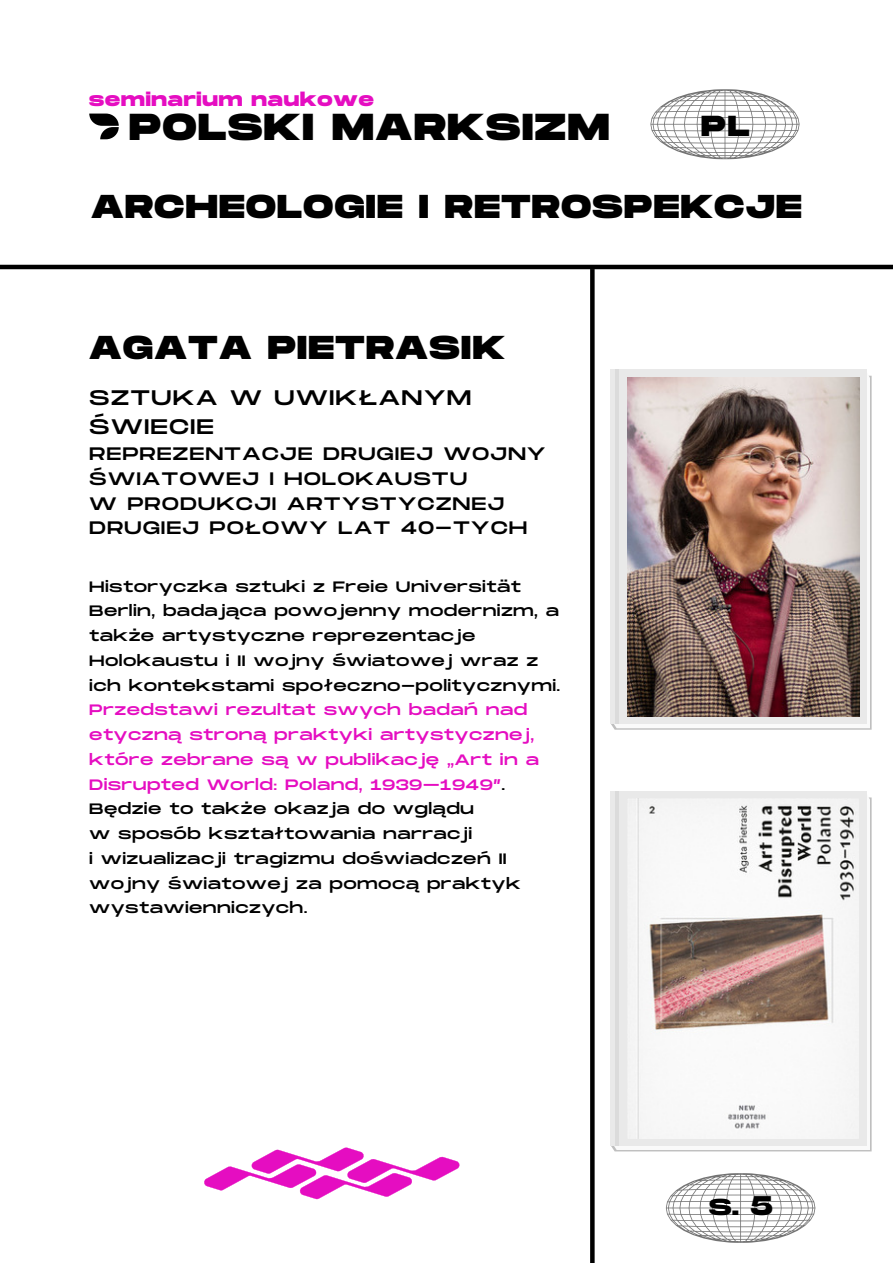
<style>
.page{position:relative;width:893px;height:1264px;background:#fff}
.page>*{position:absolute;margin:0;border:0;box-sizing:border-box;transform-origin:0 0}
.t1{font:800 37.5px "Monument Extended";letter-spacing:.045em;color:#000}
.t2{font:800 33px "Monument Extended";letter-spacing:.045em;color:#000}
.t3{font:800 28.95px "Monument Extended";color:#000}
.t4{font:700 27px "Monument Extended";color:#000}
.t5{font:21px/29.2px "Monument Extended";letter-spacing:.05em;color:#000}
.t6{font:18px/24.8px "Monument Extended";letter-spacing:.05em;color:#000}
.t7{font:800 18px "Monument Extended";letter-spacing:.05em;color:#e50dc1}
.t8{font:15px/24.8px "Monument Extended";letter-spacing:.025em;color:#000}
.s1{color:#e50dc1}
</style>
<div class="page">
<svg style="left:650px;top:89px;width:149px;height:70px"></svg>
<svg style="left:89px;top:114px;width:30px;height:25px"></svg>
<hr style="left:0;top:265px;width:892px;height:4px;background:#000">
<svg style="left:590px;top:269px;width:4px;height:993px;background:#080808"></svg>
<div style="left:610px;top:370px;width:256px;height:353px;background:#e9e9e9"></div>
<img style="left:627px;top:377px;width:232px;height:339px">
<hr style="left:615px;top:370px;width:3px;height:353px;background:#dbdbdb">
<div style="left:610px;top:791px;width:256px;height:354px;background:#e9e9e9"></div>
<img style="left:628px;top:799px;width:230px;height:339px">
<hr style="left:615px;top:791px;width:3px;height:354px;background:#dbdbdb">
<svg style="left:204px;top:1147px;width:256px;height:52px"></svg>
<svg style="left:666px;top:1173px;width:149px;height:69px"></svg>
<p class="t7" style="left:89px;top:89px;width:286px">seminarium naukowe</p>
<h1 class="t1" style="left:129px;top:106px;width:481px">POLSKI MARKSIZM</h1>
<h3 class="t3" style="left:701px;top:110px;width:50px">PL</h3>
<h2 class="t2" style="left:91px;top:188px;width:712px">ARCHEOLOGIE I RETROSPEKCJE</h2>
<h2 class="t2" style="left:89px;top:329px;width:417px">AGATA PIETRASIK</h2>
<h3 class="t5" style="left:89px;top:384px;width:383px">SZTUKA W UWIKŁANYM<br>ŚWIECIE</h3>
<p class="t6" style="left:89px;top:442px;width:458px">REPREZENTACJE DRUGIEJ WOJNY<br>ŚWIATOWEJ I HOLOKAUSTU<br>W PRODUKCJI ARTYSTYCZNEJ<br>DRUGIEJ POŁOWY LAT 40-TYCH</p>
<p class="t8" style="left:89px;top:575px;width:472px">Historyczka sztuki z Freie Universität Berlin, badająca powojenny modernizm, a także artystyczne reprezentacje Holokaustu i II wojny światowej wraz z ich kontekstami społeczno-politycznymi.</p>
<p class="t8" style="left:89px;top:698px;width:451px"><span class="s1">Przedstawi rezultat swych badań nad etyczną stroną praktyki artystycznej, które zebrane są w publikację „Art in a Disrupted World: Poland, 1939–1949”</span>.<br>Będzie to także okazja do wglądu<br>w sposób kształtowania narracji<br>i wizualizacji tragizmu doświadczeń II wojny światowej za pomocą praktyk wystawienniczych.</p>
<h3 class="t4" style="left:708px;top:1191px;width:65px">s. 5</h3>
</div>
